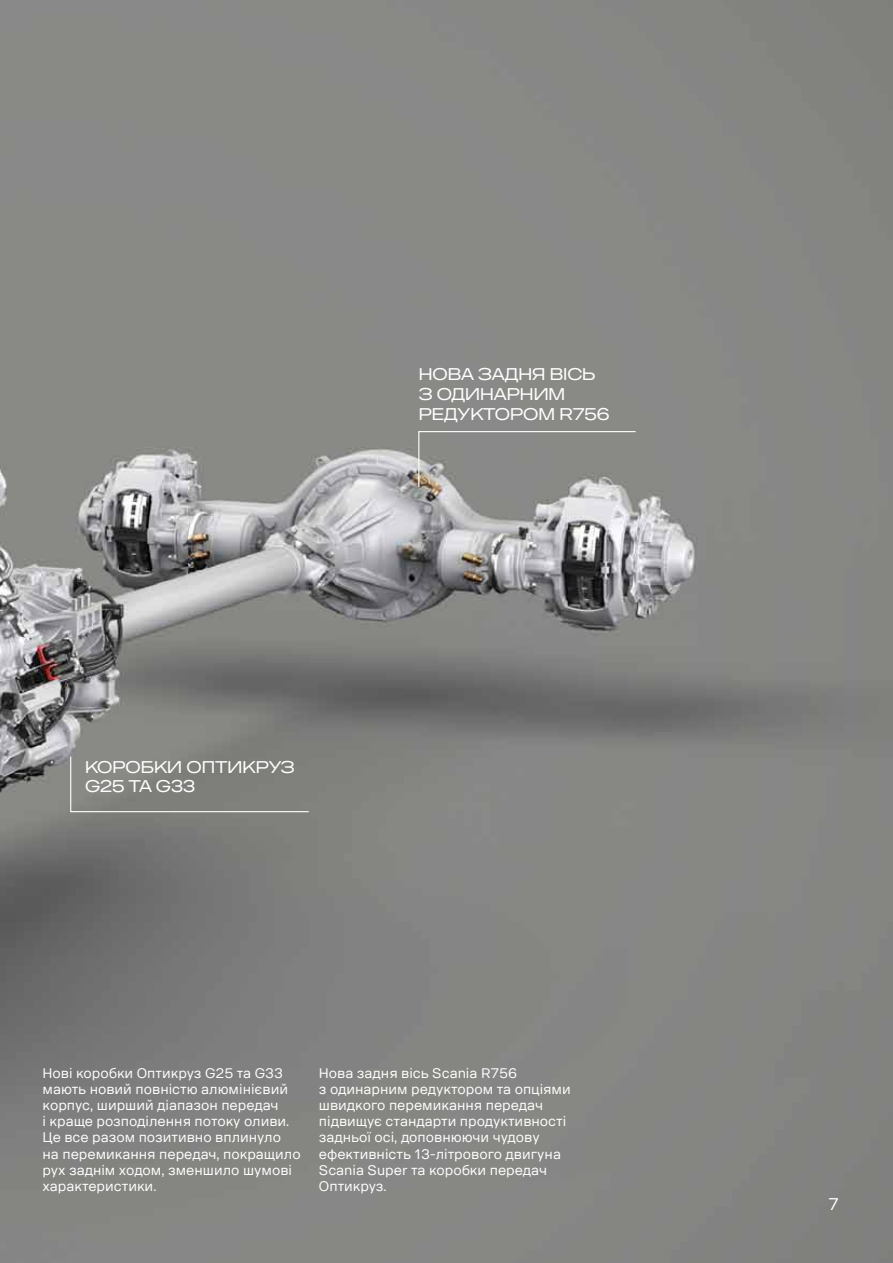
<style>
.page{position:relative;width:893px;height:1263px;background:#fff}
.page>*{position:absolute;margin:0;border:0;box-sizing:border-box;transform-origin:0 0}
.t1{font:16.5px/19.8px "Scania Sans CY Offc Head";color:#fff}
.t2{font:16.5px "Scania Sans CY";color:#fff}
.t3{font:13.5px/16.2px "Scania Sans CY";color:#fff}
</style>
<div class="page">
<img style="left:0;top:0;width:893px;height:1263px">
<svg style="left:418px;top:430px;width:219px;height:58px;background:#90908d"></svg>
<svg style="left:70px;top:755px;width:240px;height:58px;background:#848580"></svg>
<p class="t1" style="left:419px;top:364px;width:192px">Нова задня вісь з одинарним редуктором R756</p>
<p class="t1" style="left:85px;top:757px;width:211px">Коробки Оптикруз<br>G25 та G33</p>
<p class="t3" style="left:43px;top:1064px;width:260px">Нові коробки Оптикруз G25 та G33 мають новий повністю алюмінієвий корпус, ширший діапазон передач<br>і краще розподілення потоку оливи.<br>Це все разом позитивно вплинуло на перемикання передач, покращило рух заднім ходом, зменшило шумові характеристики.</p>
<p class="t3" style="left:319px;top:1064px;width:253px">Нова задня вісь Scania R756<br>з одинарним редуктором та опціями швидкого перемикання передач підвищує стандарти продуктивності задньої осі, доповнюючи чудову ефективність 13-літрового двигуна<br>Scania Super та коробки передач<br>Оптикруз.</p>
<p class="t2" style="left:828px;top:1194px;width:12px">7</p>
</div>
